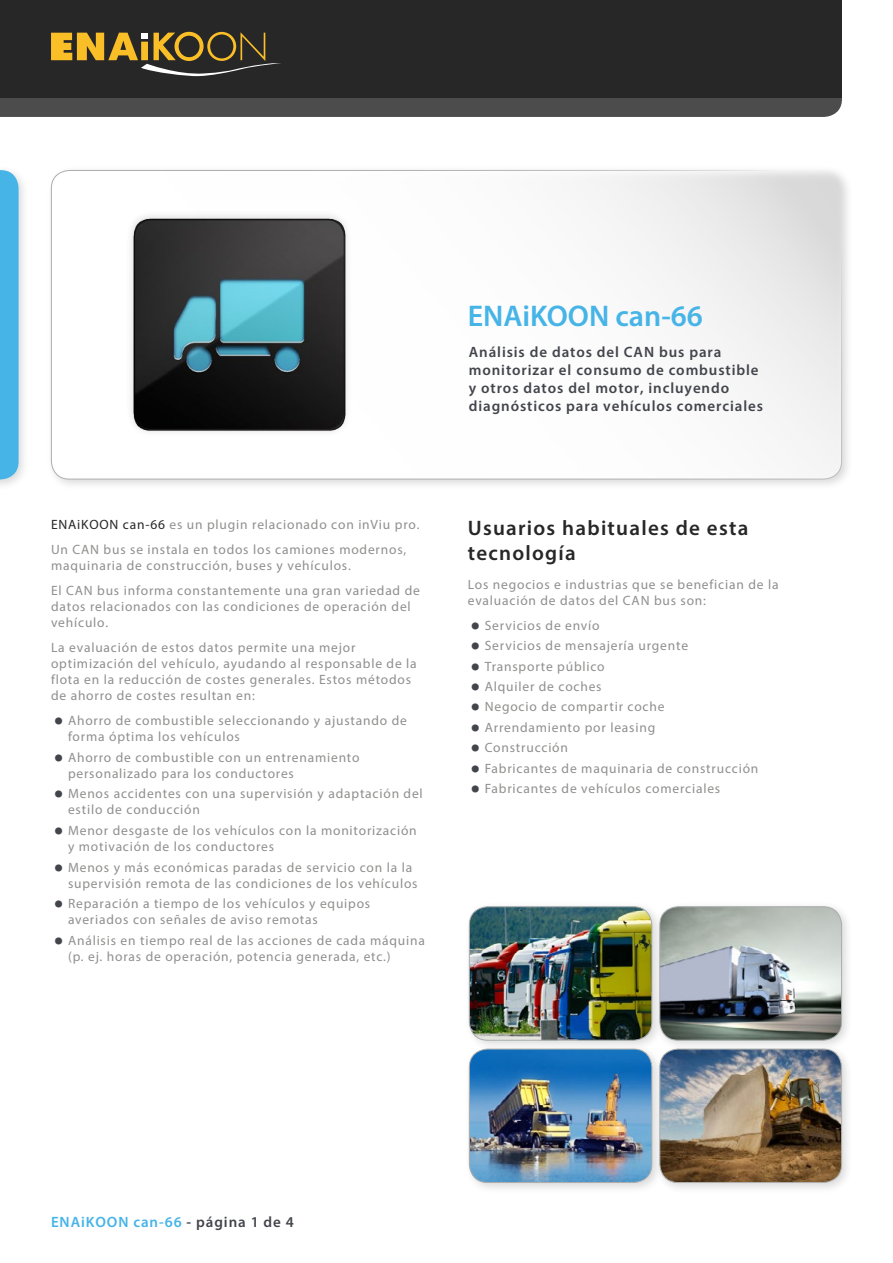
<style>
.page{position:relative;width:893px;height:1263px;background:#fff}
.page>*{position:absolute;margin:0;border:0;box-sizing:border-box;transform-origin:0 0}
.t1{font:600 30px "Myriad Pro";color:#46b4e7}
.t2{font:600 21px/25.2px "Myriad Pro";letter-spacing:.06em;color:#282727}
.t3{font:600 15px/18px "Myriad Pro";letter-spacing:.06em;color:#43454c}
.t4{font:600 15px "Myriad Pro";letter-spacing:.06em;color:#46b4e7}
.t5{font:13.5px/16.2px "Myriad Pro";letter-spacing:.06em;color:#908f8e}
.s1{color:#282727}
.s2{font-weight:700;font-size:27px;color:#43454c}
.s3{color:#43454c}
</style>
<div class="page">
<div style="left:45px;top:164px;width:808px;height:327px;background:#000;opacity:.15"></div>
<svg style="left:51px;top:170px;width:791px;height:309px"></svg>
<div style="left:0;top:0;width:842px;height:98px;background:#282727"></div>
<div style="left:0;top:164px;width:30px;height:327px;background:#000;opacity:.15"></div>
<svg style="left:0;top:170px;width:19px;height:309px;background:#4cb6e7"></svg>
<svg style="left:0;top:32px;width:842px;height:85px"></svg>
<div style="left:463px;top:901px;width:200px;height:151px;background:#000;opacity:.15"></div>
<img style="left:469px;top:907px;width:183px;height:133px">
<div style="left:469px;top:906px;width:183px;height:134px;border:1px solid #afaead;border-radius:18px"></div>
<div style="left:654px;top:901px;width:199px;height:151px;background:#000;opacity:.15"></div>
<img style="left:660px;top:907px;width:182px;height:133px">
<div style="left:659px;top:906px;width:183px;height:134px;border:1px solid #afaead;border-radius:18px"></div>
<div style="left:463px;top:1043px;width:200px;height:151px;background:#000;opacity:.15"></div>
<img style="left:469px;top:1049px;width:183px;height:133px">
<div style="left:469px;top:1049px;width:183px;height:134px;border:1px solid #afaead;border-radius:18px"></div>
<div style="left:654px;top:1043px;width:199px;height:151px;background:#000;opacity:.15"></div>
<img style="left:660px;top:1049px;width:182px;height:133px">
<div style="left:659px;top:1049px;width:183px;height:134px;border:1px solid #afaead;border-radius:18px"></div>
<div style="left:125px;top:210px;width:228px;height:229px;background:#fbfbfb"></div>
<img style="left:132px;top:216px;width:214px;height:216px">
<p class="t5" style="left:51px;top:512px;width:370px;line-height:24.8px"><span class="s1">ENAiKOON can-66</span> es un plugin relacionado con inViu pro.<br>Un CAN bus se instala en todos los camiones modernos,</p>
<p class="t5" style="left:51px;top:553px;width:370px;line-height:24.8px">maquinaria de construcción, buses y vehículos.<br>El CAN bus informa constantemente una gran variedad de</p>
<p class="t5" style="left:51px;top:598px;width:361px">datos relacionados con las condiciones de operación del vehículo.</p>
<p class="t5" style="left:51px;top:639px;width:367px">La evaluación de estos datos permite una mejor optimización del vehículo, ayudando al responsable de la flota en la reducción de costes generales. Estos métodos de ahorro de costes resultan en:</p>
<p class="t5" style="left:68px;top:712px;width:340px;text-indent:-14px"><span class="s2">•</span> Ahorro de combustible seleccionando y ajustando de forma óptima los vehículos</p>
<p class="t5" style="left:68px;top:749px;width:293px;text-indent:-14px"><span class="s2">•</span> Ahorro de combustible con un entrenamiento personalizado para los conductores</p>
<p class="t5" style="left:68px;top:785px;width:356px;text-indent:-14px"><span class="s2">•</span> Menos accidentes con una supervisión y adaptación del estilo de conducción</p>
<p class="t5" style="left:68px;top:822px;width:350px;text-indent:-14px"><span class="s2">•</span> Menor desgaste de los vehículos con la monitorización y motivación de los conductores</p>
<p class="t5" style="left:68px;top:859px;width:351px;text-indent:-14px"><span class="s2">•</span> Menos y más económicas paradas de servicio con la la supervisión remota de las condiciones de los vehículos</p>
<p class="t5" style="left:68px;top:895px;width:304px;text-indent:-14px"><span class="s2">•</span> Reparación a tiempo de los vehículos y equipos averiados con señales de aviso remotas</p>
<p class="t5" style="left:68px;top:932px;width:358px;text-indent:-14px"><span class="s2">•</span> Análisis en tiempo real de las acciones de cada máquina (p. ej. horas de operación, potencia generada, etc.)</p>
<h1 class="t1" style="left:468px;top:297px;width:237px">ENAiKOON can-66</h1>
<p class="t3" style="left:469px;top:342px;width:296px">Análisis de datos del CAN bus para monitorizar el consumo de combustible y otros datos del motor, incluyendo diagnósticos para vehículos comerciales</p>
<h2 class="t2" style="left:468px;top:514px;width:282px">Usuarios habituales de esta tecnología</h2>
<p class="t5" style="left:468px;top:576px;width:312px">Los negocios e industrias que se benefician de la evaluación de datos del CAN bus son:</p>
<p class="t5" style="left:471px;top:617px;width:130px"><span class="s2">•</span> Servicios de envío</p>
<p class="t5" style="left:471px;top:637px;width:219px"><span class="s2">•</span> Servicios de mensajería urgente</p>
<p class="t5" style="left:471px;top:658px;width:135px"><span class="s2">•</span> Transporte público</p>
<p class="t5" style="left:471px;top:678px;width:132px"><span class="s2">•</span> Alquiler de coches</p>
<p class="t5" style="left:471px;top:699px;width:195px"><span class="s2">•</span> Negocio de compartir coche</p>
<p class="t5" style="left:471px;top:719px;width:186px"><span class="s2">•</span> Arrendamiento por leasing</p>
<p class="t5" style="left:471px;top:739px;width:99px"><span class="s2">•</span> Construcción</p>
<p class="t5" style="left:471px;top:760px;width:289px"><span class="s2">•</span> Fabricantes de maquinaria de construcción</p>
<p class="t5" style="left:471px;top:780px;width:251px"><span class="s2">•</span> Fabricantes de vehículos comerciales</p>
<p class="t4" style="left:51px;top:1213px;width:244px">ENAiKOON can-66 <span class="s3">- página 1 de 4</span></p>
</div>
